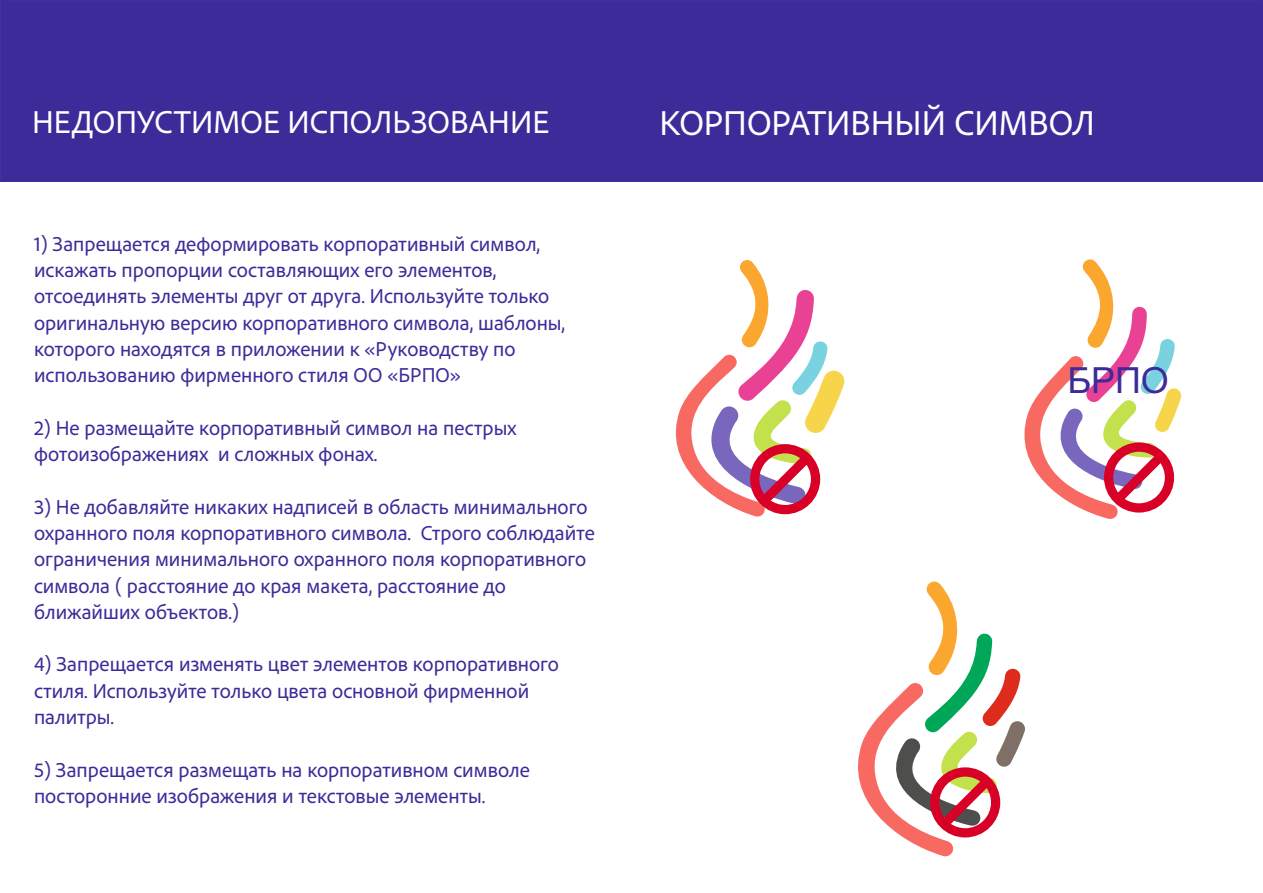
<style>
.page{position:relative;width:1263px;height:893px;background:#fff}
.page>*{position:absolute;margin:0;border:0;box-sizing:border-box;transform-origin:0 0}
.t1{font:36px "Adobe Clean";color:#fff}
.t2{font:36px "Arial";color:#3c2b99}
.t3{font:33px "Adobe Clean";letter-spacing:.005em;color:#fff}
.t4{font:21px/26.2px "Adobe Clean";color:#3c2b99}
</style>
<div class="page">
<div style="left:0;top:0;width:1263px;height:182px;background:#3c2b99"></div>
<svg style="left:1024px;top:259px;width:157px;height:260px"></svg>
<svg style="left:858px;top:582px;width:167px;height:274px"></svg>
<svg style="left:675px;top:260px;width:169px;height:257px"></svg>
<h2 class="t3" style="left:32px;top:108px;width:519px">НЕДОПУСТИМОЕ ИСПОЛЬЗОВАНИЕ</h2>
<h1 class="t1" style="left:659px;top:108px;width:437px">КОРПОРАТИВНЫЙ СИМВОЛ</h1>
<p class="t4" style="left:34px;top:233px;width:533px">1) Запрещается деформировать корпоративный символ, искажать пропорции составляющих его элементов, отсоединять элементы друг от друга. Используйте только оригинальную версию корпоративного символа, шаблоны, которого находятся в приложении к «Руководству по использованию фирменного стиля ОО «БРПО»</p>
<p class="t4" style="left:34px;top:417px;width:484px">2) Не размещайте корпоративный символ на пестрых фотоизображениях и сложных фонах.</p>
<p class="t4" style="left:34px;top:496px;width:562px">3) Не добавляйте никаких надписей в область минимального охранного поля корпоративного символа. Строго соблюдайте ограничения минимального охранного поля корпоративного символа ( расстояние до края макета, расстояние до ближайших объектов.)</p>
<p class="t4" style="left:34px;top:653px;width:526px">4) Запрещается изменять цвет элементов корпоративного стиля. Используйте только цвета основной фирменной палитры.</p>
<p class="t4" style="left:34px;top:759px;width:497px">5) Запрещается размещать на корпоративном символе посторонние изображения и текстовые элементы.</p>
<h1 class="t2" style="left:1067px;top:366px;width:103px">БРПО</h1>
</div>
